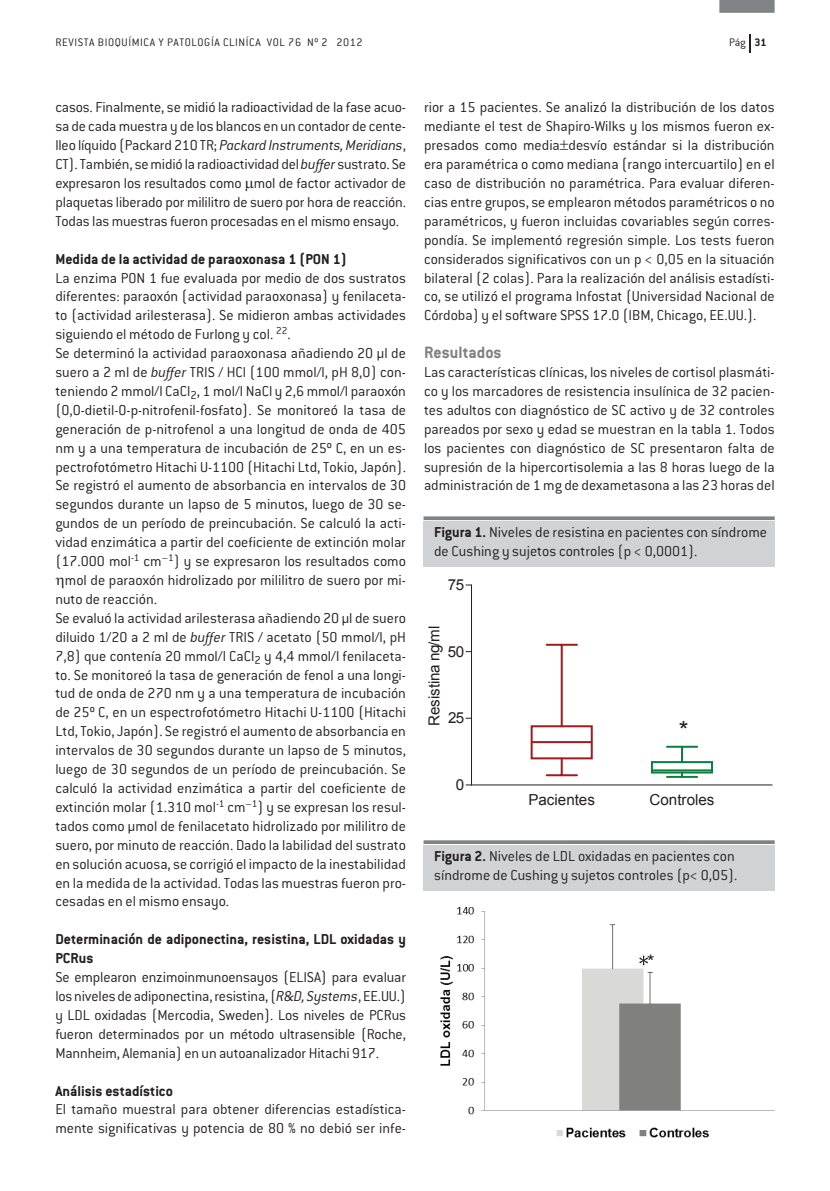
<style>
.page{position:relative;width:830px;height:1191px;background:#fff}
.page>*{position:absolute;margin:0;border:0;box-sizing:border-box;transform-origin:0 0}
.t1{font:25.05px "Arial";color:#231f20}
.t2{font:18.75px "Arial";color:#231f20}
.t3{font:700 18px "Conduit ITC";color:#808180}
.t4{font:300 15.75px/18.9px "Conduit ITC";color:#231f20;text-align:justify}
.t5{font:700 15.75px/18.9px "Conduit ITC";color:#231f20}
.t6{font:15.15px "Arial";color:#231f20}
.t7{font:15.15px "Arial";letter-spacing:-.02em;color:#231f20}
.t8{font:300 12px "Conduit ITC";letter-spacing:.05em;color:#231f20}
.s1{font-weight:700}
.s2{font-style:italic}
</style>
<div class="page">
<svg style="left:749px;top:35px;width:1px;height:18px"></svg>
<div style="left:719px;top:0;width:55px;height:13px;background:#808285"></div>
<div style="left:423px;top:521px;width:351px;height:45px;background:#d1d2d4"></div>
<svg style="left:423px;top:516px;width:351px;height:4px"></svg>
<div style="left:650px;top:761px;width:62px;height:12px;border:2px solid #0d803f"></div>
<hr style="left:652px;top:769px;width:59px;height:2px;background:#0d803f">
<svg style="left:680px;top:747px;width:2px;height:15px"></svg>
<hr style="left:666px;top:745px;width:30px;height:2px;background:#0d803f">
<hr style="left:666px;top:776px;width:30px;height:2px;background:#0d803f">
<div style="left:530px;top:725px;width:62px;height:34px;border:2px solid #9f1c1f"></div>
<hr style="left:532px;top:741px;width:59px;height:2px;background:#9f1c1f">
<hr style="left:560px;top:645px;width:2px;height:81px;background:#9f1c1f">
<hr style="left:546px;top:644px;width:30px;height:2px;background:#9f1c1f">
<svg style="left:560px;top:758px;width:2px;height:16px"></svg>
<hr style="left:546px;top:774px;width:30px;height:2px;background:#9f1c1f">
<hr style="left:471px;top:784px;width:300px;height:1px;background:#231f20">
<hr style="left:471px;top:585px;width:1px;height:200px;background:#231f20">
<div style="left:423px;top:845px;width:351px;height:45px;background:#d1d2d4"></div>
<svg style="left:423px;top:840px;width:351px;height:4px"></svg>
<img style="left:440px;top:907px;width:334px;height:231px">
<svg style="left:639px;top:955px;width:8px;height:10px"></svg>
<p class="t8" style="left:55px;top:35px;width:308px">REVISTA BIOQUÍMICA Y PATOLOGÍA CLINÍCA VOL 76 Nº 2 2012</p>
<p class="t8" style="left:729px;top:35px;width:39px">Pág <span class="s1">31</span></p>
<p class="t4" style="left:55px;top:97px;width:352px">casos. Finalmente, se midió la radioactividad de la fase acuo&shy;sa de cada muestra y de los blancos en un contador de cente&shy;lleo líquido (Packard 210 TR; <span class="s2">Packard Instruments, Meridians</span>, CT). También, se midió la radioactividad del <span class="s2">buffer</span> sustrato. Se expresaron los resultados como mol de factor activador de plaquetas liberado por mililitro de suero por hora de reacción.<br>Todas las muestras fueron procesadas en el mismo ensayo.</p>
<p class="t5" style="left:55px;top:249px;width:293px">Medida de la actividad de paraoxonasa 1 (PON 1)</p>
<p class="t4" style="left:55px;top:268px;width:352px">La enzima PON 1 fue evaluada por medio de dos sustratos</p>
<p class="t4" style="left:55px;top:286px;width:352px">diferentes: paraoxón (actividad paraoxonasa) y fenilaceta-</p>
<p class="t4" style="left:55px;top:305px;width:352px">to (actividad arilesterasa). Se midieron ambas actividades</p>
<p class="t4" style="left:55px;top:324px;width:237px">siguiendo el método de Furlong y col. <sup>22</sup>.</p>
<p class="t4" style="left:55px;top:343px;width:352px">Se determinó la actividad paraoxonasa añadiendo 20 μl de</p>
<p class="t4" style="left:55px;top:362px;width:352px">suero a 2 ml de <span class="s2">buffer</span> TRIS / HCl (100 mmol/l, pH 8,0) con-</p>
<p class="t4" style="left:55px;top:381px;width:352px">teniendo 2 mmol/l CaCl<sub>2</sub>, 1 mol/l NaCl y 2,6 mmol/l paraoxón</p>
<p class="t4" style="left:55px;top:400px;width:352px">(O,O-dietil-O-p-nitrofenil-fosfato). Se monitoreó la tasa de</p>
<p class="t4" style="left:55px;top:419px;width:352px">generación de p-nitrofenol a una longitud de onda de 405</p>
<p class="t4" style="left:55px;top:438px;width:352px">nm y a una temperatura de incubación de 25º C, en un es-</p>
<p class="t4" style="left:55px;top:457px;width:352px">pectrofotómetro Hitachi U-1100 (Hitachi Ltd, Tokio, Japón).</p>
<p class="t4" style="left:55px;top:475px;width:352px">Se registró el aumento de absorbancia en intervalos de 30</p>
<p class="t4" style="left:55px;top:494px;width:352px">segundos durante un lapso de 5 minutos, luego de 30 se-</p>
<p class="t4" style="left:55px;top:513px;width:352px">gundos de un período de preincubación. Se calculó la acti-</p>
<p class="t4" style="left:55px;top:532px;width:352px">vidad enzimática a partir del coeficiente de extinción molar</p>
<p class="t4" style="left:55px;top:551px;width:352px">(17.000 mol<sup>-1</sup> cm<sup>–1</sup>) y se expresaron los resultados como</p>
<p class="t4" style="left:65px;top:570px;width:342px">mol de paraoxón hidrolizado por mililitro de suero por mi-</p>
<p class="t4" style="left:55px;top:589px;width:103px">nuto de reacción.</p>
<p class="t4" style="left:55px;top:608px;width:352px">Se evaluó la actividad arilesterasa añadiendo 20 μl de suero</p>
<p class="t4" style="left:55px;top:627px;width:352px">diluido 1/20 a 2 ml de <span class="s2">buffer</span> TRIS / acetato (50 mmol/l, pH</p>
<p class="t4" style="left:55px;top:646px;width:352px">7,8) que contenía 20 mmol/l CaCl<sub>2</sub> y 4,4 mmol/l fenilaceta-</p>
<p class="t4" style="left:55px;top:664px;width:352px">to. Se monitoreó la tasa de generación de fenol a una longi-</p>
<p class="t4" style="left:55px;top:683px;width:352px">tud de onda de 270 nm y a una temperatura de incubación</p>
<p class="t4" style="left:55px;top:702px;width:352px">de 25º C, en un espectrofotómetro Hitachi U-1100 (Hitachi</p>
<p class="t4" style="left:55px;top:721px;width:352px">Ltd, Tokio, Japón). Se registró el aumento de absorbancia en</p>
<p class="t4" style="left:55px;top:740px;width:352px">intervalos de 30 segundos durante un lapso de 5 minutos,</p>
<p class="t4" style="left:55px;top:759px;width:352px">luego de 30 segundos de un período de preincubación. Se</p>
<p class="t4" style="left:55px;top:778px;width:352px">calculó la actividad enzimática a partir del coeficiente de</p>
<p class="t4" style="left:55px;top:797px;width:352px">extinción molar (1.310 mol<sup>-1</sup> cm<sup>–1</sup>) y se expresan los resul-</p>
<p class="t4" style="left:55px;top:816px;width:352px">tados como μmol de fenilacetato hidrolizado por mililitro de</p>
<p class="t4" style="left:55px;top:835px;width:352px">suero, por minuto de reacción. Dado la labilidad del sustrato</p>
<p class="t4" style="left:55px;top:853px;width:352px">en solución acuosa, se corrigió el impacto de la inestabilidad</p>
<p class="t4" style="left:55px;top:872px;width:352px">en la medida de la actividad. Todas las muestras fueron pro-</p>
<p class="t4" style="left:55px;top:891px;width:175px">cesadas en el mismo ensayo.</p>
<p class="t5" style="left:55px;top:929px;width:352px">Determinación de adiponectina, resistina, LDL oxidadas y<br>PCRus</p>
<p class="t4" style="left:55px;top:967px;width:352px">Se emplearon enzimoinmunoensayos (ELISA) para evaluar los niveles de adiponectina, resistina, (<span class="s2">R&amp;D, Systems</span>, EE.UU.) y LDL oxidadas (Mercodia, Sweden). Los niveles de PCRus fueron determinados por un método ultrasensible (Roche, Mannheim, Alemania) en un autoanalizador Hitachi 917.</p>
<p class="t5" style="left:55px;top:1080px;width:119px">Análisis estadístico</p>
<p class="t4" style="left:55px;top:1099px;width:352px">El tamaño muestral para obtener diferencias estadística&shy;mente significativas y potencia de 80 % no debió ser infe-</p>
<p class="t4" style="left:424px;top:97px;width:352px">rior a 15 pacientes. Se analizó la distribución de los datos mediante el test de Shapiro-Wilks y los mismos fueron ex&shy;presados como media desvío estándar si la distribución era paramétrica o como mediana (rango intercuartilo) en el caso de distribución no paramétrica. Para evaluar diferen&shy;cias entre grupos, se emplearon métodos paramétricos o no paramétricos, y fueron incluidas covariables según corres&shy;pondía. Se implementó regresión simple. Los tests fueron considerados significativos con un p &lt; 0,05 en la situación bilateral (2 colas). Para la realización del análisis estadísti&shy;co, se utilizó el programa Infostat (Universidad Nacional de Córdoba) y el software SPSS 17.0 (IBM, Chicago, EE.UU.).</p>
<p class="t3" style="left:424px;top:341px;width:79px">Resultados</p>
<p class="t4" style="left:424px;top:362px;width:352px">Las características clínicas, los niveles de cortisol plasmáti&shy;co y los marcadores de resistencia insulínica de 32 pacien&shy;tes adultos con diagnóstico de SC activo y de 32 controles pareados por sexo y edad se muestran en la tabla 1. Todos los pacientes con diagnóstico de SC presentaron falta de supresión de la hipercortisolemia a las 8 horas luego de la administración de 1 mg de dexametasona a las 23 horas del</p>
<p class="t4" style="left:434px;top:522px;width:334px"><span class="s1">Figura 1.</span> Niveles de resistina en pacientes con síndrome de Cushing y sujetos controles (p &lt; 0,0001).</p>
<p class="t6" style="left:448px;top:575px;width:18px">75</p>
<p class="t7" style="left:424px;top:726px;width:103px;rotate:-90deg">Resistina ng/ml</p>
<p class="t6" style="left:448px;top:641px;width:18px">50</p>
<p class="t6" style="left:448px;top:708px;width:18px">25</p>
<p class="t6" style="left:456px;top:775px;width:10px">0</p>
<h1 class="t1" style="left:678px;top:714px;width:11px">*</h1>
<p class="t6" style="left:528px;top:789px;width:68px">Pacientes</p>
<p class="t6" style="left:649px;top:789px;width:66px">Controles</p>
<p class="t4" style="left:434px;top:846px;width:305px"><span class="s1">Figura 2.</span> Niveles de LDL oxidadas en pacientes con síndrome de Cushing y sujetos controles (p&lt; 0,05).</p>
<p class="t2" style="left:647px;top:948px;width:9px">*</p>
</div>
